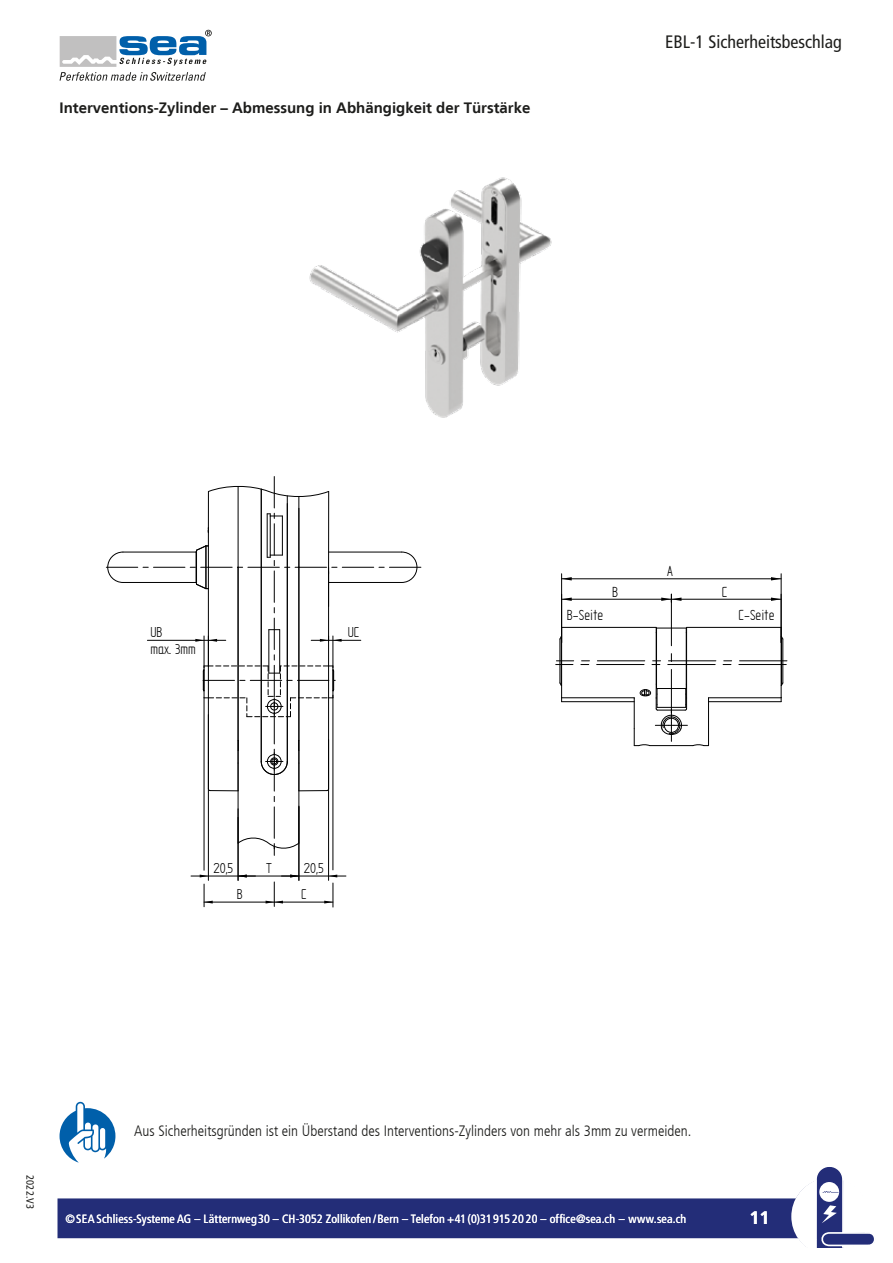
<style>
.page{position:relative;width:893px;height:1263px;background:#fff}
.page>*{position:absolute;margin:0;border:0;box-sizing:border-box;transform-origin:0 0}
.t1{font:condensed 18px "Frutiger LT";color:#1d1d1b}
.t2{font:700 18px "Frutiger LT";color:#fff}
.t3{font:16.65px "Solid Edge ISO";color:#000}
.t4{font:16.35px/17.1px "Solid Edge ISO";color:#000}
.t5{font:300 condensed 15px "Frutiger LT";color:#1d1d1b}
.t6{font:700 15px "Frutiger LT";color:#1d1d1b}
.t7{font:condensed 12px "Frutiger LT";letter-spacing:.015em;color:#fff}
.t8{font:condensed 10.5px "Frutiger LT";letter-spacing:.015em;color:#1d1d1b}
</style>
<div class="page">
<div style="left:58px;top:1198px;width:783px;height:40px;background:#232d78;border:2px solid #232d78"></div>
<svg style="left:791px;top:1167px;width:83px;height:81px"></svg>
<hr style="left:208px;top:715px;width:1px;height:165px;background:#000">
<hr style="left:191px;top:876px;width:64px;height:1px;background:#000">
<hr style="left:204px;top:698px;width:1px;height:172px;background:#000">
<svg style="left:204px;top:884px;width:9px;height:23px"></svg>
<hr style="left:204px;top:902px;width:70px;height:1px;background:#000">
<hr style="left:238px;top:809px;width:1px;height:71px;background:#000">
<hr style="left:238px;top:876px;width:61px;height:1px;background:#000">
<svg style="left:290px;top:874px;width:9px;height:2px"></svg>
<hr style="left:299px;top:807px;width:1px;height:73px;background:#000">
<hr style="left:328px;top:739px;width:1px;height:141px;background:#000">
<hr style="left:281px;top:876px;width:65px;height:1px;background:#000">
<svg style="left:324px;top:883px;width:10px;height:24px"></svg>
<svg style="left:266px;top:882px;width:17px;height:24px"></svg>
<hr style="left:333px;top:695px;width:1px;height:175px;background:#000">
<hr style="left:274px;top:902px;width:59px;height:1px;background:#000">
<svg style="left:105px;top:476px;width:316px;height:379px"></svg>
<hr style="left:333px;top:636px;width:1px;height:32px;background:#000">
<hr style="left:311px;top:640px;width:50px;height:1px;background:#000">
<img style="left:309px;top:177px;width:243px;height:241px">
<svg style="left:556px;top:594px;width:231px;height:153px"></svg>
<hr style="left:671px;top:599px;width:110px;height:1px;background:#000">
<svg style="left:562px;top:577px;width:10px;height:3px"></svg>
<svg style="left:771px;top:577px;width:10px;height:3px"></svg>
<hr style="left:561px;top:574px;width:1px;height:69px;background:#000">
<hr style="left:781px;top:574px;width:1px;height:69px;background:#000">
<hr style="left:562px;top:578px;width:219px;height:1px;background:#000">
<svg style="left:60px;top:1102px;width:55px;height:61px"></svg>
<svg style="left:60px;top:30px;width:152px;height:51px"></svg>
<p class="t6" style="left:60px;top:99px;width:472px">Interventions-Zylinder – Abmessung in Abhängigkeit der Türstärke</p>
<h1 class="t1" style="left:665px;top:31px;width:178px">EBL-1 Sicherheitsbeschlag</h1>
<h3 class="t4" style="left:150px;top:623px;width:47px">UB<br>max. 3mm</h3>
<h3 class="t4" style="left:348px;top:623px;width:13px">UC</h3>
<h3 class="t4" style="left:213px;top:859px;width:21px">20,5</h3>
<h3 class="t4" style="left:237px;top:885px;width:7px">B</h3>
<h3 class="t4" style="left:266px;top:859px;width:7px">T</h3>
<h3 class="t4" style="left:301px;top:854px;width:24px;line-height:26.1px">20,5<br>C</h3>
<h2 class="t3" style="left:667px;top:563px;width:7px">A</h2>
<h2 class="t3" style="left:612px;top:583px;width:7px">B</h2>
<h2 class="t3" style="left:722px;top:583px;width:7px">C</h2>
<h2 class="t3" style="left:567px;top:607px;width:38px">B-Seite</h2>
<h2 class="t3" style="left:738px;top:607px;width:38px">C-Seite</h2>
<p class="t8" style="left:36px;top:1175px;width:35px;rotate:90deg">2022.V3</p>
<p class="t5" style="left:134px;top:1122px;width:558px">Aus Sicherheitsgründen ist ein Überstand des Interventions-Zylinders von mehr als 3mm zu vermeiden.</p>
<p class="t7" style="left:65px;top:1212px;width:622px">©SEA Schliess-Systeme AG – Lätternweg30 – CH-305-2 Zollikofen /Bern – Telefon +41(0)31915 20 20 – office@sea.ch – www.sea.ch</p>
<h1 class="t2" style="left:749px;top:1207px;width:22px">11</h1>
</div>
